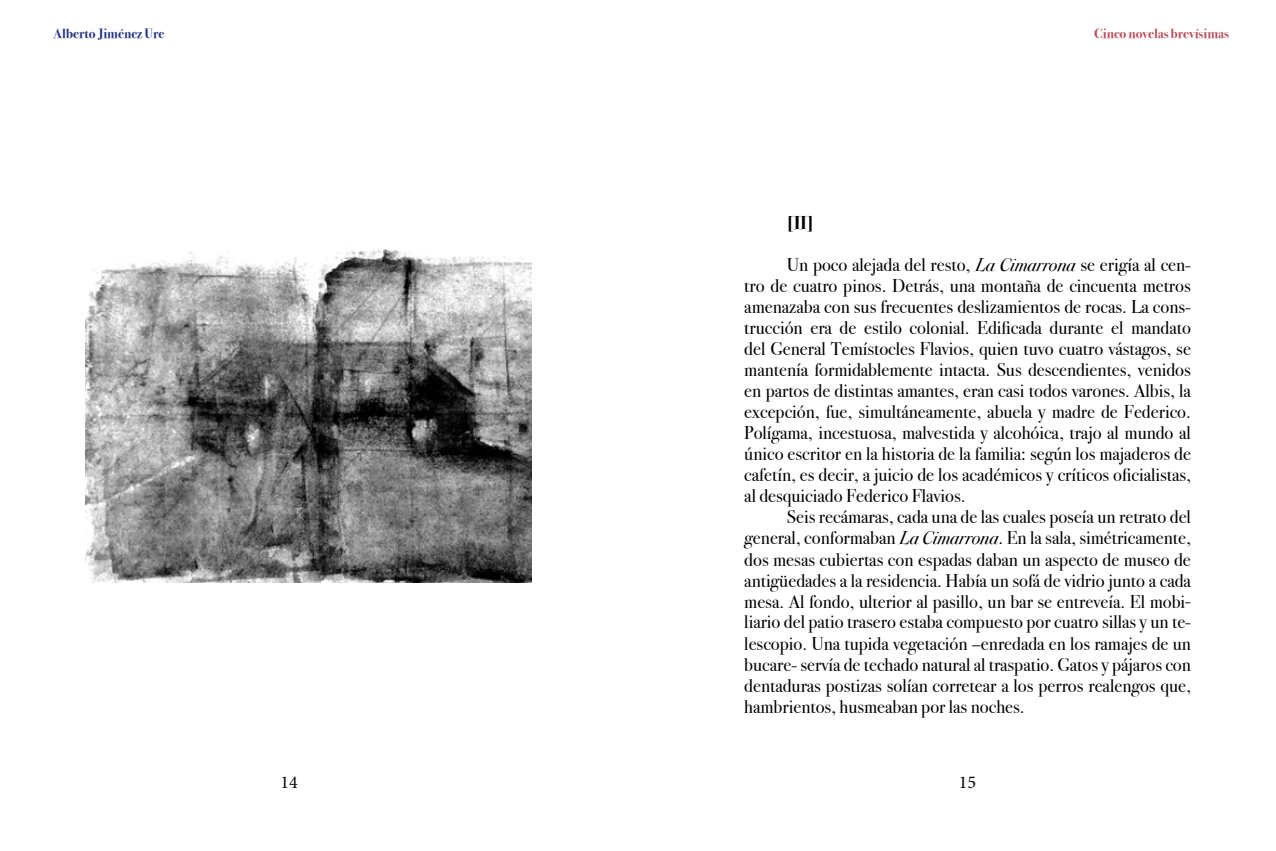
<style>
.page{position:relative;width:1276px;height:851px;background:#fff}
.page>*{position:absolute;margin:0;border:0;box-sizing:border-box;transform-origin:0 0}
.t1{font:18.6px/21px "Bodoni Svty Two ITCTT";color:#000;text-align:justify}
.t2{font:700 18.6px "Bodoni Svty Two ITCTT";color:#000}
.t3{font:18px "Minion Pro";color:#000}
.t4{font:700 13.5px "Bodoni Svty Two ITCTT";color:#b6505e}
.t5{font:700 13.5px "Bodoni Svty Two ITCTT";color:#283583}
.s1{font-style:italic}
</style>
<div class="page">
<img style="left:85px;top:247px;width:446px;height:335px">
<p class="t5" style="left:53px;top:22px;width:113px">Alberto Jiménez Ure</p>
<p class="t4" style="left:1094px;top:22px;width:136px">Cinco novelas brevísimas</p>
<p class="t2" style="left:787px;top:207px;width:29px">[II]</p>
<p class="t1" style="left:744px;top:252px;width:448px;text-indent:43px">Un poco alejada del resto, <span class="s1">La Cimarrona</span> se erigía al cen&shy;tro de cuatro pinos. Detrás, una montaña de cincuenta metros amenazaba con sus frecuentes deslizamientos de rocas. La cons&shy;trucción era de estilo colonial. Edificada durante el mandato del General Temístocles Flavios, quien tuvo cuatro vástagos, se mantenía formidablemente intacta. Sus descendientes, venidos en partos de distintas amantes, eran casi todos varones. Albis, la excepción, fue, simultáneamente, abuela y madre de Federico.<br>Polígama, incestuosa, malvestida y alcohóica, trajo al mundo al único escritor en la historia de la familia: según los majaderos de cafetín, es decir, a juicio de los académicos y críticos oficialistas, al desquiciado Federico Flavios.</p>
<p class="t1" style="left:744px;top:504px;width:448px;text-indent:43px">Seis recámaras, cada una de las cuales poseía un retrato del general, conformaban <span class="s1">La Cimarrona</span>. En la sala, simétricamente, dos mesas cubiertas con espadas daban un aspecto de museo de antigüedades a la residencia. Había un sofá de vidrio junto a cada mesa. Al fondo, ulterior al pasillo, un bar se entreveía. El mobi&shy;liario del patio trasero estaba compuesto por cuatro sillas y un te&shy;lescopio. Una tupida vegetación –enredada en los ramajes de un bucare- servía de techado natural al traspatio. Gatos y pájaros con dentaduras postizas solían corretear a los perros realengos que, hambrientos, husmeaban por las noches.</p>
<p class="t3" style="left:280px;top:769px;width:19px">14</p>
<p class="t3" style="left:959px;top:769px;width:19px">15</p>
</div>
